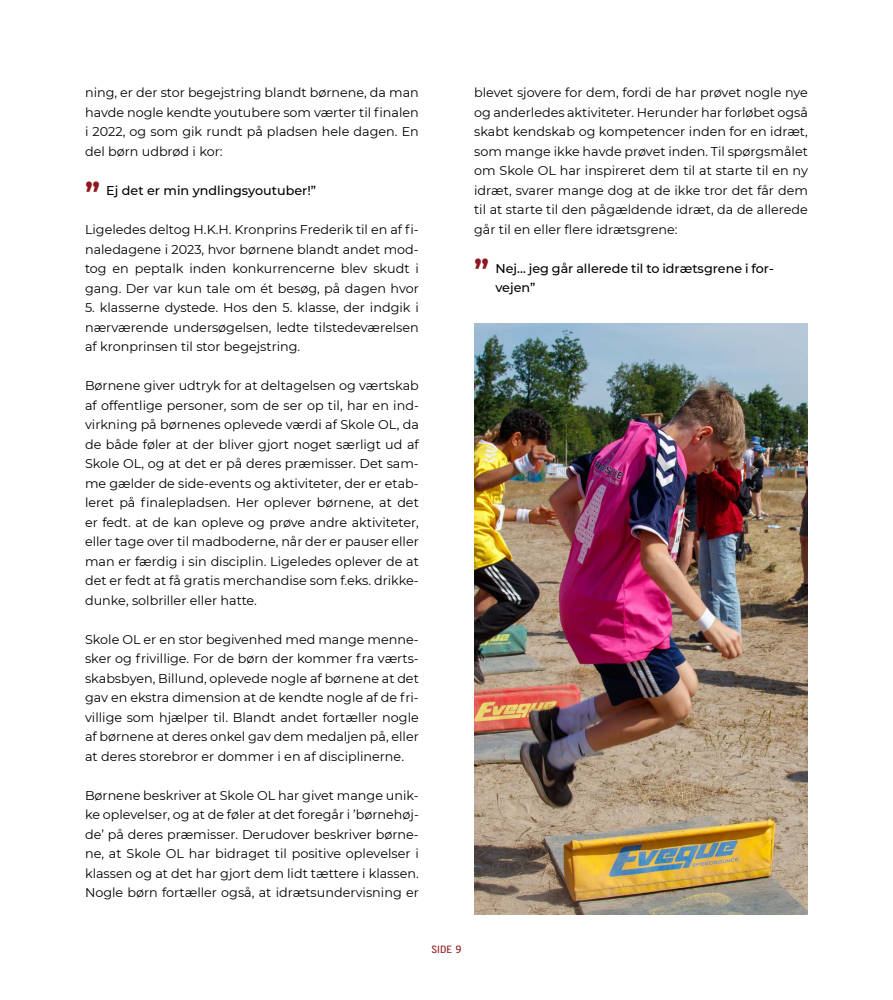
<style>
.page{position:relative;width:893px;height:1000px;background:#fff}
.page>*{position:absolute;margin:0;border:0;box-sizing:border-box;transform-origin:0 0}
.t1{font:700 30px "Montserrat";color:#8e1820}
.t2{font:12.75px/19.5px "Montserrat";color:#000;text-align:justify}
.t3{font:500 12.75px/19.5px "Montserrat";color:#000}
.t4{font:10.5px "Access";color:#8e1820}
</style>
<div class="page">
<img style="left:474px;top:324px;width:334px;height:590px">
<p class="t2" style="left:85px;top:83px;width:335px">ning, er der stor begejstring blandt børnene, da man havde nogle kendte youtubere som værter til finalen i 2022, og som gik rundt på pladsen hele dagen. En del børn udbrød i kor:</p>
<p class="t3" style="left:106px;top:180px;width:211px">Ej det er min yndlingsyoutuber!”</p>
<p class="t2" style="left:85px;top:219px;width:335px">Ligeledes deltog H.K.H. Kronprins Frederik til en af fi&shy;naledagene i 2023, hvor børnene blandt andet mod&shy;tog en peptalk inden konkurrencerne blev skudt i gang. Der var kun tale om ét besøg, på dagen hvor</p>
<p class="t2" style="left:85px;top:297px;width:335px">5. klasserne dystede. Hos den 5. klasse, der indgik i nærværende undersøgelsen, ledte tilstedeværelsen af kronprinsen til stor begejstring.</p>
<p class="t2" style="left:85px;top:375px;width:335px">Børnene giver udtryk for at deltagelsen og værtskab af offentlige personer, som de ser op til, har en ind&shy;virkning på børnenes oplevede værdi af Skole OL, da de både føler at der bliver gjort noget særligt ud af Skole OL, og at det er på deres præmisser. Det sam&shy;me gælder de side-events og aktiviteter, der er etab&shy;leret på finalepladsen. Her oplever børnene, at det er fedt. at de kan opleve og prøve andre aktiviteter, eller tage over til madboderne, når der er pauser eller man er færdig i sin disciplin. Ligeledes oplever de at det er fedt at få gratis merchandise som f.eks. drikke&shy;dunke, solbriller eller hatte.</p>
<p class="t2" style="left:85px;top:629px;width:335px">Skole OL er en stor begivenhed med mange menne&shy;sker og frivillige. For de børn der kommer fra værts&shy;skabsbyen, Billund, oplevede nogle af børnene at det gav en ekstra dimension at de kendte nogle af de fri&shy;villige som hjælper til. Blandt andet fortæller nogle af børnene at deres onkel gav dem medaljen på, eller at deres storebror er dommer i en af disciplinerne.</p>
<p class="t2" style="left:85px;top:785px;width:335px">Børnene beskriver at Skole OL har givet mange unik&shy;ke oplevelser, og at de føler at det foregår i ’børnehøj&shy;de’ på deres præmisser. Derudover beskriver børne&shy;ne, at Skole OL har bidraget til positive oplevelser i klassen og at det har gjort dem lidt tættere i klassen.<br>Nogle børn fortæller også, at idrætsundervisning er</p>
<h1 class="t1" style="left:85px;top:172px;width:16px">”</h1>
<p class="t2" style="left:474px;top:82px;width:335px">blevet sjovere for dem, fordi de har prøvet nogle nye og anderledes aktiviteter. Herunder har forløbet også skabt kendskab og kompetencer inden for en idræt, som mange ikke havde prøvet inden. Til spørgsmålet om Skole OL har inspireret dem til at starte til en ny idræt, svarer mange dog at de ikke tror det får dem til at starte til den pågældende idræt, da de allerede går til en eller flere idrætsgrene:</p>
<p class="t3" style="left:495px;top:258px;width:280px">Nej… jeg går allerede til to idrætsgrene i for&shy;vejen”</p>
<h1 class="t1" style="left:474px;top:249px;width:16px">”</h1>
<p class="t4" style="left:431px;top:943px;width:31px">SIDE 9</p>
</div>
